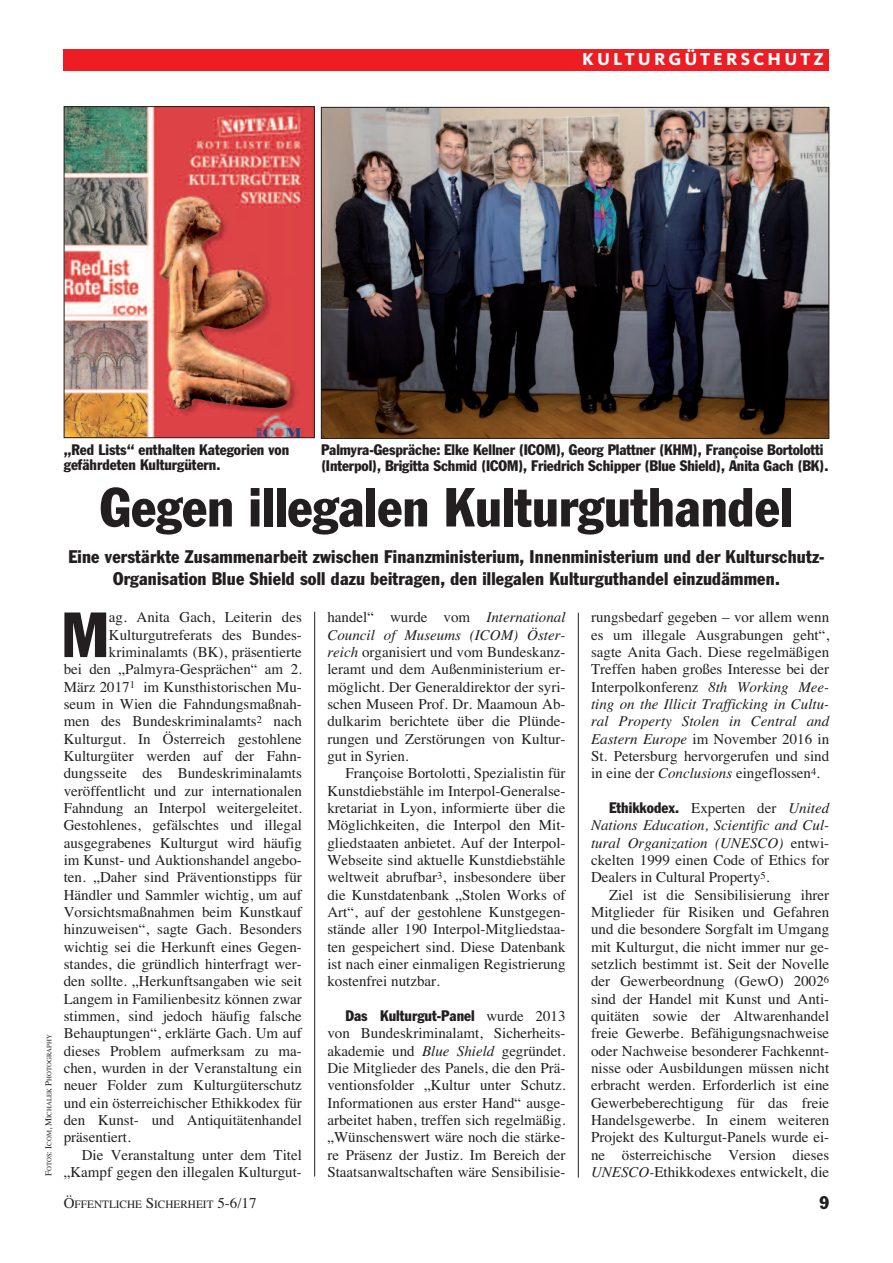
<style>
.page{position:relative;width:893px;height:1263px;background:#fff}
.page>*{position:absolute;margin:0;border:0;box-sizing:border-box;transform-origin:0 0}
.t1{font:condensed 62.7px "Franklin Gothic";color:#231f20}
.t2{font:condensed 54px "Franklin Gothic";color:#231f20}
.t3{font:condensed 18px/21.6px "Franklin Gothic";letter-spacing:.01em;color:#231f20;text-align:center}
.t4{font:800 18px "Kievit";letter-spacing:.175em;color:#fff}
.t5{font:15px/17.2px "Times";color:#231f20;text-align:justify}
.t6{font:condensed 15px/15.8px "Franklin Gothic";letter-spacing:-.005em;color:#231f20}
.t7{font:11.25px "Times";color:#231f20}
.t8{font:6.75px "Times";color:#231f20}
.s1{font-size:9px}
.s2{font-style:italic}
.s3{font-family:"Times";font-stretch:normal}
.s4{font-family:"Times";font-style:italic;font-stretch:normal}
.s5{font-size:15px}
</style>
<div class="page">
<hr style="left:314px;top:612px;width:1px;height:564px;background:#231f20">
<div style="left:64px;top:49px;width:765px;height:21px;background:#ee1d23"></div>
<hr style="left:578px;top:613px;width:1px;height:565px;background:#231f20">
<img style="left:323px;top:109px;width:504px;height:328px">
<img style="left:66px;top:108px;width:247px;height:328px">
<div style="left:64px;top:106px;width:251px;height:332px;border:1px solid #231f20"></div>
<p class="t4" style="left:582px;top:53px;width:243px">KULTURGÜTERSCHUTZ</p>
<p class="t8" style="left:45px;top:1176px;width:143px;rotate:-90deg"><span class="s1">F</span>OTOS<span class="s1">: I</span>COM<span class="s1">, M</span>ICHALEK <span class="s1">P</span>HOTOGRAPHY</p>
<p class="t6" style="left:64px;top:443px;width:227px">„Red Lists“ enthalten Kategorien von gefährdeten Kulturgütern.</p>
<p class="t6" style="left:321px;top:443px;width:509px">Palmyra-Gespräche: Elke Kellner (ICOM), Georg Plattner (KHM), Françoise Bortolotti (Interpol), Brigitta Schmid (ICOM), Friedrich Schipper (Blue Shield), Anita Gach (BK).</p>
<h2 class="t2" style="left:100px;top:488px;width:694px">Gegen illegalen Kulturguthandel</h2>
<p class="t3" style="left:68px;top:547px;width:758px">Eine verstärkte Zusammenarbeit zwischen Finanzministerium, Innenministerium und der Kulturschutz-<br>Organisation Blue Shield soll dazu beitragen, den illegalen Kulturguthandel einzudämmen.</p>
<h1 class="t1" style="left:62px;top:612px;width:49px">M</h1>
<p class="t5" style="left:109px;top:609px;width:194px">ag. Anita Gach, Leiterin des</p>
<p class="t5" style="left:109px;top:626px;width:194px">Kulturgutreferats des Bundes-</p>
<p class="t5" style="left:109px;top:643px;width:194px">kriminalamts (BK), präsentierte</p>
<p class="t5" style="left:64px;top:661px;width:240px">bei den „Palmyra-Gesprächen“ am 2.</p>
<p class="t5" style="left:64px;top:678px;width:240px">März 2017<sup>1</sup> im Kunsthistorischen Mu-</p>
<p class="t5" style="left:64px;top:695px;width:240px">seum in Wien die Fahndungsmaßnah-</p>
<p class="t5" style="left:64px;top:713px;width:240px">men des Bundeskriminalamts<sup>2</sup> nach</p>
<p class="t5" style="left:64px;top:730px;width:240px">Kulturgut. In Österreich gestohlene</p>
<p class="t5" style="left:64px;top:747px;width:240px">Kulturgüter werden auf der Fahn-</p>
<p class="t5" style="left:64px;top:764px;width:240px">dungsseite des Bundeskriminalamts</p>
<p class="t5" style="left:64px;top:782px;width:240px">veröffentlicht und zur internationalen</p>
<p class="t5" style="left:64px;top:799px;width:240px">Fahndung an Interpol weitergeleitet.</p>
<p class="t5" style="left:64px;top:816px;width:240px">Gestohlenes, gefälschtes und illegal</p>
<p class="t5" style="left:64px;top:834px;width:240px">ausgegrabenes Kulturgut wird häufig</p>
<p class="t5" style="left:64px;top:851px;width:240px">im Kunst- und Auktionshandel angebo-</p>
<p class="t5" style="left:64px;top:868px;width:240px">ten. „Daher sind Präventionstipps für</p>
<p class="t5" style="left:64px;top:886px;width:240px">Händler und Sammler wichtig, um auf</p>
<p class="t5" style="left:64px;top:903px;width:240px">Vorsichtsmaßnahmen beim Kunstkauf</p>
<p class="t5" style="left:64px;top:920px;width:240px">hinzuweisen“, sagte Gach. Besonders</p>
<p class="t5" style="left:64px;top:938px;width:240px">wichtig sei die Herkunft eines Gegen-</p>
<p class="t5" style="left:64px;top:955px;width:240px">standes, die gründlich hinterfragt wer-</p>
<p class="t5" style="left:64px;top:972px;width:240px">den sollte. „Herkunftsangaben wie seit</p>
<p class="t5" style="left:64px;top:990px;width:240px">Langem in Familienbesitz können zwar</p>
<p class="t5" style="left:64px;top:1007px;width:240px">stimmen, sind jedoch häufig falsche</p>
<p class="t5" style="left:64px;top:1024px;width:240px">Behauptungen“, erklärte Gach. Um auf</p>
<p class="t5" style="left:64px;top:1042px;width:240px">dieses Problem aufmerksam zu ma-</p>
<p class="t5" style="left:64px;top:1059px;width:240px">chen, wurden in der Veranstaltung ein</p>
<p class="t5" style="left:64px;top:1076px;width:240px">neuer Folder zum Kulturgüterschutz</p>
<p class="t5" style="left:64px;top:1094px;width:240px">und ein österreichischer Ethikkodex für</p>
<p class="t5" style="left:64px;top:1111px;width:240px">den Kunst- und Antiquitätenhandel</p>
<p class="t5" style="left:64px;top:1128px;width:69px">präsentiert.</p>
<p class="t5" style="left:82px;top:1146px;width:222px">Die Veranstaltung unter dem Titel</p>
<p class="t5" style="left:64px;top:1163px;width:240px">„Kampf gegen den illegalen Kulturgut-</p>
<p class="t5" style="left:327px;top:609px;width:240px">handel“ wurde vom <span class="s2">International Council of Museums (ICOM) Öster&shy;reich</span> organisiert und vom Bundeskanz&shy;leramt und dem Außenministerium er&shy;möglicht. Der Generaldirektor der syri&shy;schen Museen Prof. Dr. Maamoun Ab&shy;dulkarim berichtete über die Plünde&shy;rungen und Zerstörungen von Kultur&shy;gut in Syrien.</p>
<p class="t5" style="left:327px;top:764px;width:240px;text-indent:18px">Françoise Bortolotti, Spezialistin für Kunstdiebstähle im Interpol-Generalse&shy;kretariat in Lyon, informierte über die Möglichkeiten, die Interpol den Mit&shy;gliedstaaten anbietet. Auf der Interpol-Webseite sind aktuelle Kunstdiebstähle weltweit abrufbar<sup>3</sup>, insbesondere über die Kunstdatenbank „Stolen Works of Art“, auf der gestohlene Kunstgegen&shy;stände aller 190 Interpol-Mitgliedstaa&shy;ten gespeichert sind. Diese Datenbank ist nach einer einmaligen Registrierung kostenfrei nutzbar.</p>
<p class="t6" style="left:345px;top:1009px;width:222px">Das Kulturgut-Panel <span class="s3">wurde 2013</span></p>
<p class="t5" style="left:327px;top:1024px;width:240px">von Bundeskriminalamt, Sicherheits&shy;akademie und <span class="s2">Blue Shield</span> gegründet.<br>Die Mitglieder des Panels, die den Prä&shy;ventionsfolder „Kultur unter Schutz.<br>Informationen aus erster Hand“ ausge&shy;arbeitet haben, treffen sich regelmäßig. „Wünschenswert wäre noch die stärke&shy;re Präsenz der Justiz. Im Bereich der Staatsanwaltschaften wäre Sensibilisie-</p>
<p class="t5" style="left:591px;top:608px;width:240px">rungsbedarf gegeben – vor allem wenn es um illegale Ausgrabungen geht“, sagte Anita Gach. Diese regelmäßigen Treffen haben großes Interesse bei der Interpolkonferenz <span class="s2">8th Working Mee&shy;ting on the Illicit Trafficking in Cultu&shy;ral Property Stolen in Central and Eastern Europe</span> im November 2016 in St. Petersburg hervorgerufen und sind in eine der <span class="s2">Conclusions</span> eingeflossen<sup>4</sup>.</p>
<p class="t6" style="left:609px;top:801px;width:222px">Ethikkodex. <span class="s3">Experten der</span> <span class="s4">United</span></p>
<p class="t5" style="left:591px;top:816px;width:240px"><span class="s2">Nations Education, Scientific and Cul&shy;tural Organization (UNESCO)</span> entwi&shy;ckelten 1999 einen Code of Ethics for Dealers in Cultural Property<sup>5</sup>.</p>
<p class="t5" style="left:591px;top:886px;width:240px;text-indent:18px">Ziel ist die Sensibilisierung ihrer Mitglieder für Risiken und Gefahren und die besondere Sorgfalt im Umgang mit Kulturgut, die nicht immer nur ge&shy;setzlich bestimmt ist. Seit der Novelle der Gewerbeordnung (GewO) 2002<sup>6 </sup>sind der Handel mit Kunst und Anti&shy;quitäten sowie der Altwarenhandel freie Gewerbe. Befähigungsnachweise oder Nachweise besonderer Fachkennt&shy;nisse oder Ausbildungen müssen nicht erbracht werden. Erforderlich ist eine Gewerbeberechtigung für das freie Handelsgewerbe. In einem weiteren Projekt des Kulturgut-Panels wurde ei&shy;ne österreichische Version dieses <span class="s2">UNESCO-</span>Ethikkodexes entwickelt, die</p>
<p class="t7" style="left:64px;top:1198px;width:194px"><span class="s5">Ö</span>FFENTLICHE <span class="s5">S</span>ICHERHEIT <span class="s5">5-6/17</span></p>
<p class="t3" style="left:819px;top:1193px;width:11px">9</p>
</div>
